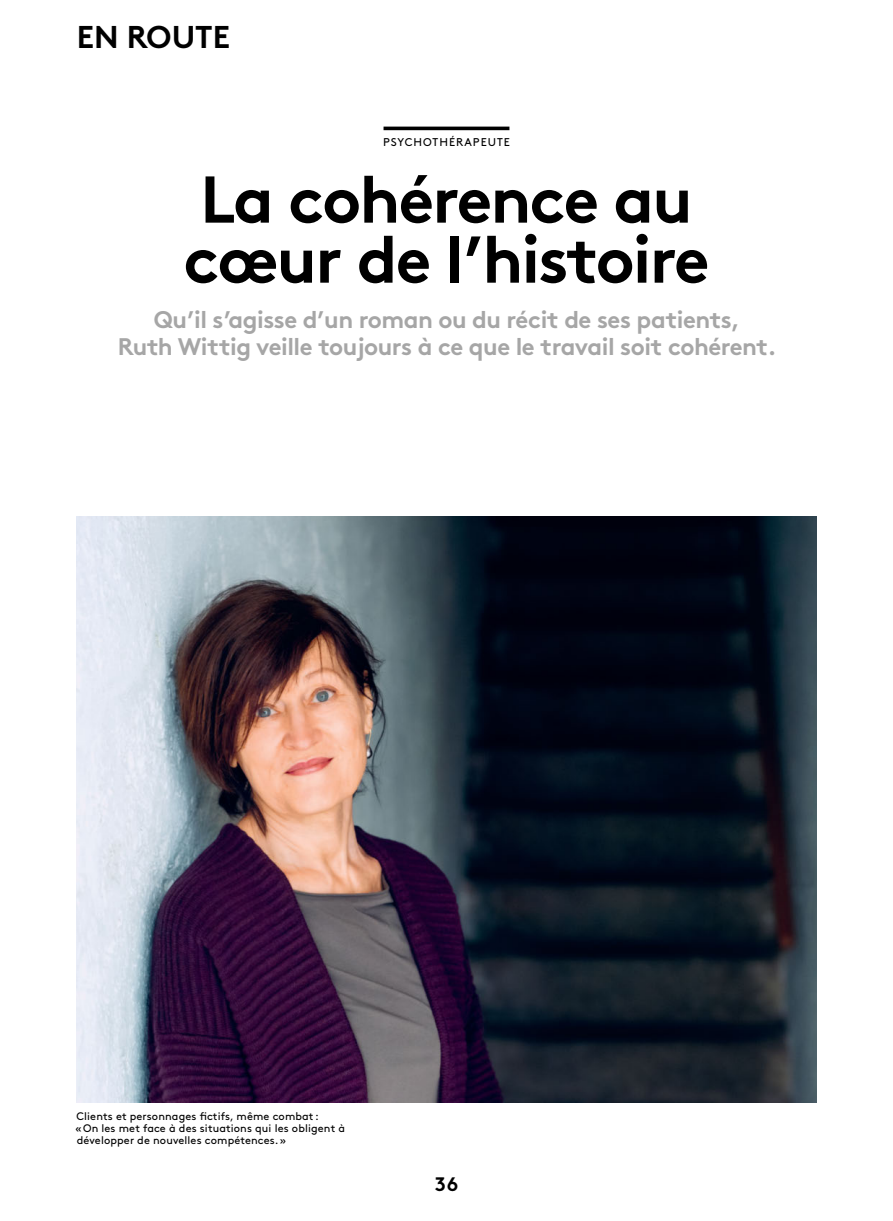
<style>
.page{position:relative;width:893px;height:1221px;background:#fff}
.page>*{position:absolute;margin:0;border:0;box-sizing:border-box;transform-origin:0 0}
.t1{font:700 66px/60px "Brown Pro";letter-spacing:-.025em;color:#000}
.t2{font:700 31.5px "Brown Pro";color:#000}
.t3{font:700 24px/27px "Brown Pro";letter-spacing:-.02em;color:#a6a6a6;text-align:center}
.t4{font:700 19.5px "Brown Pro";color:#000}
.t5{font:11.25px "Brown Pro";letter-spacing:.09em;color:#000}
.t6{font:10.95px/12px "Brown Pro";letter-spacing:.01em;color:#000}
</style>
<div class="page">
<hr style="left:384px;top:127px;width:125px;height:3px;background:#000">
<img style="left:77px;top:517px;width:739px;height:585px">
<h2 class="t2" style="left:77px;top:11px;width:155px">EN ROUTE</h2>
<p class="t5" style="left:383px;top:134px;width:128px">PSYCHOTHÉRAPEUTE</p>
<h1 class="t1" style="left:184px;top:163px;width:527px">La cohérence au cœur de l’histoire</h1>
<h3 class="t3" style="left:118px;top:303px;width:660px">Qu’il s’agisse d’un roman ou du récit de ses patients,<br>Ruth Wittig veille toujours à ce que le travail soit cohérent.</h3>
<p class="t6" style="left:75px;top:1109px;width:271px">Clients et personnages fictifs, même combat :<br>«On les met face à des situations qui les obligent à développer de nouvelles compétences.»</p>
<h3 class="t4" style="left:435px;top:1168px;width:25px">36</h3>
</div>
